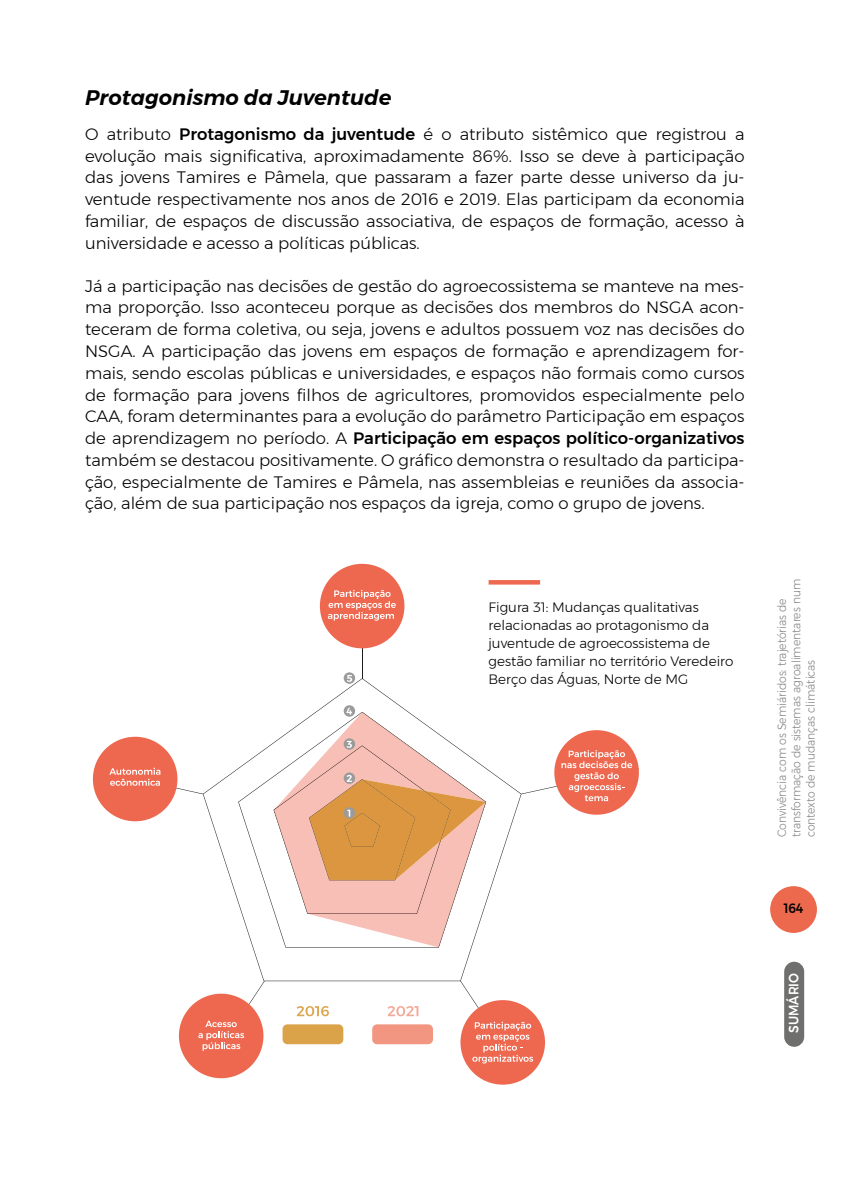
<style>
.page{position:relative;width:851px;height:1191px;background:#fff}
.page>*{position:absolute;margin:0;border:0;box-sizing:border-box;transform-origin:0 0}
.t1{font:italic 600 21px "Montserrat";color:#000}
.t2{font:300 16.5px/21.8px "Montserrat";color:#000;text-align:justify}
.t3{font:300 13.5px/18px "Montserrat";color:#000}
.t4{font:500 13.5px "Montserrat";color:#fff;scale:.9 1}
.t5{font:500 13.5px "Montserrat";color:#000;scale:.9 1}
.t6{font:300 12px/14.4px "Montserrat";color:#878786;scale:.9 1}
.s1{font-weight:500}
</style>
<div class="page">
<div style="left:770px;top:886px;width:46px;height:47px;background:#ec694e;border-radius:50%"></div>
<div style="left:784px;top:961px;width:20px;height:85px;background:#6f6f6e;border-radius:10px"></div>
<svg style="left:488px;top:580px;width:52px;height:4px"></svg>
<svg style="left:203px;top:678px;width:318px;height:303px"></svg>
<svg style="left:238px;top:712px;width:35px;height:235px"></svg>
<hr style="left:362px;top:594px;width:1px;height:84px;background:#1c1e1c">
<svg style="left:343px;top:705px;width:12px;height:11px"></svg>
<svg style="left:273px;top:708px;width:213px;height:239px"></svg>
<svg style="left:343px;top:672px;width:12px;height:12px"></svg>
<svg style="left:347px;top:675px;width:5px;height:7px"></svg>
<div style="left:320px;top:564px;width:84px;height:84px;background:#ed684f;border-radius:50%"></div>
<svg style="left:328px;top:590px;width:68px;height:30px"></svg>
<div style="left:554px;top:730px;width:84px;height:84px;background:#ed684f;border-radius:50%"></div>
<svg style="left:521px;top:750px;width:118px;height:51px"></svg>
<svg style="left:296px;top:1006px;width:33px;height:10px"></svg>
<svg style="left:387px;top:1006px;width:31px;height:10px"></svg>
<div style="left:460px;top:1000px;width:85px;height:84px;background:#ed684f;border-radius:50%"></div>
<svg style="left:460px;top:980px;width:73px;height:83px"></svg>
<div style="left:179px;top:993px;width:84px;height:85px;background:#ed684f;border-radius:50%"></div>
<svg style="left:198px;top:980px;width:67px;height:71px"></svg>
<div style="left:93px;top:736px;width:84px;height:85px;background:#ed684f;border-radius:50%"></div>
<svg style="left:109px;top:767px;width:94px;height:27px"></svg>
<div style="left:282px;top:1024px;width:61px;height:20px;background:#dba349;border-radius:5px"></div>
<div style="left:372px;top:1024px;width:61px;height:20px;background:#f29682;border-radius:5px"></div>
<p class="t1" style="left:85px;top:81px;width:308px">Protagonismo da Juventude</p>
<p class="t2" style="left:85px;top:123px;width:661px">O atributo <span class="s1">Protagonismo da juventude</span> é o atributo sistêmico que registrou a evolução mais significativa, aproximadamente 86%. Isso se deve à participação das jovens Tamires e Pâmela, que passaram a fazer parte desse universo da ju&shy;ventude respectivamente nos anos de 2016 e 2019. Elas participam da economia familiar, de espaços de discussão associativa, de espaços de formação, acesso à universidade e acesso a políticas públicas.</p>
<p class="t2" style="left:85px;top:275px;width:661px">Já a participação nas decisões de gestão do agroecossistema se manteve na mes&shy;ma proporção. Isso aconteceu porque as decisões dos membros do NSGA acon&shy;teceram de forma coletiva, ou seja, jovens e adultos possuem voz nas decisões do NSGA. A participação das jovens em espaços de formação e aprendizagem for&shy;mais, sendo escolas públicas e universidades, e espaços não formais como cursos de formação para jovens filhos de agricultores, promovidos especialmente pelo CAA, foram determinantes para a evolução do parâmetro Participação em espaços de aprendizagem no período. A <span class="s1">Participação em espaços político-organizativos </span>também se destacou positivamente. O gráfico demonstra o resultado da participa&shy;ção, especialmente de Tamires e Pâmela, nas assembleias e reuniões da associa&shy;ção, além de sua participação nos espaços da igreja, como o grupo de jovens.</p>
<p class="t3" style="left:488px;top:598px;width:246px">Figura 31: Mudanças qualitativas relacionadas ao protagonismo da juventude de agroecossistema de gestão familiar no território Veredeiro Berço das Águas, Norte de MG</p>
<p class="t6" style="left:774px;top:837px;width:288px;rotate:-90deg">Convivência com os Semiáridos: trajetórias de transformação de sistemas agroalimentares num contexto de mudanças climáticas</p>
<p class="t5" style="left:783px;top:898px;width:23px">164</p>
<p class="t4" style="left:783px;top:1032px;width:68px;rotate:-90deg">SUMÁRIO</p>
</div>
